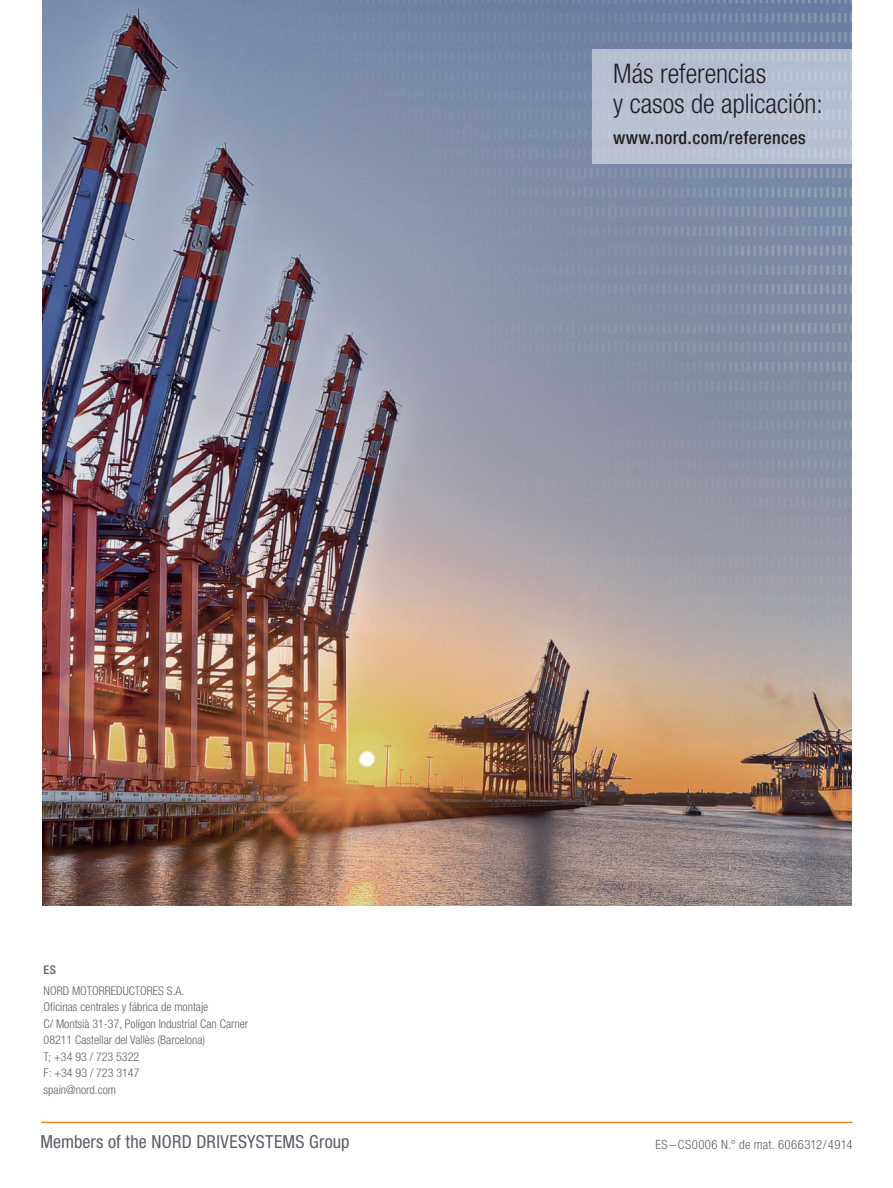
<style>
.page{position:relative;width:893px;height:1188px;background:#fff}
.page>*{position:absolute;margin:0;border:0;box-sizing:border-box;transform-origin:0 0}
.Head_Kasten{font:300 condensed 27px/30px "Helvetica Neue LT Std";color:#231f20}
.t1{font:condensed 18px "Helvetica Neue LT Std";letter-spacing:.015em;color:#5b5f66}
.Kasten___weiß___ohne{font:500 condensed 18px "Helvetica Neue LT Std";letter-spacing:.02em;color:#231f20}
.t2{font:300 condensed 12.75px "Helvetica Neue LT Std";letter-spacing:.03em;color:#5b5f66}
.t3{font:300 condensed 12px "Helvetica Neue LT Std";color:#5b5f66}
.t4{font:500 condensed 12px "Helvetica Neue LT Std";color:#5b5f66}
</style>
<div class="page">
<img style="left:42px;top:0;width:809px;height:906px">
<hr style="left:41px;top:1122px;width:812px;height:1px;background:#f58220">
<img style="left:134px;top:0;width:717px;height:682px">
<svg style="left:592px;top:49px;width:260px;height:114px;fill:#b7bfd1"></svg>
<p class="t4" style="left:44px;top:962px;width:14px">ES</p>
<p class="t3" style="left:44px;top:983px;width:142px">NORD MOTORREDUCTORES S.A.</p>
<p class="t3" style="left:44px;top:1000px;width:166px">Oficinas centrales y fábrica de montaje</p>
<p class="t3" style="left:44px;top:1016px;width:206px">C/ Montsià 31-37, Polígon Industrial Can Carner</p>
<p class="t3" style="left:44px;top:1033px;width:163px">08211 Castellar del Vallès (Barcelona)</p>
<p class="t3" style="left:44px;top:1049px;width:97px">T; +34 93 / 723 5322</p>
<p class="t3" style="left:44px;top:1066px;width:97px">F: +34 93 / 723 3147</p>
<p class="t3" style="left:44px;top:1082px;width:74px">spain@nord.com</p>
<p class="Head_Kasten" style="left:613px;top:58px;width:211px">Más referencias<br>y casos de aplicación:</p>
<p class="Kasten___weiß___ohne" style="left:613px;top:127px;width:194px">www.nord.com/references</p>
<p class="t1" style="left:40px;top:1131px;width:310px">Members of the NORD DRIVESYSTEMS Group</p>
<p class="t2" style="left:655px;top:1138px;width:199px">ES –CS0006 N.° de mat. 6066312 / 4914</p>
</div>
